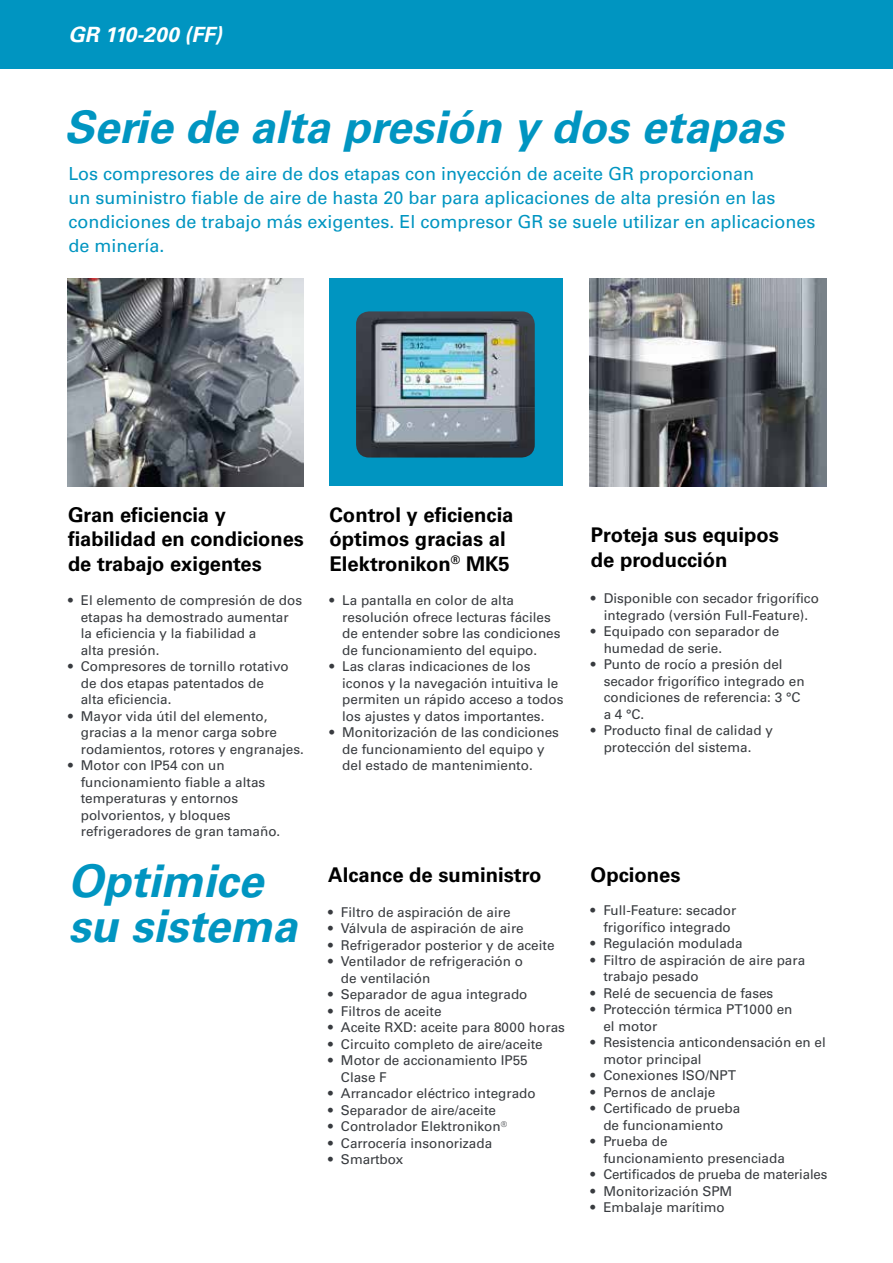
<style>
.page{position:relative;width:893px;height:1263px;background:#fff}
.page>*{position:absolute;margin:0;border:0;box-sizing:border-box;transform-origin:0 0}
.t1{font:italic 700 45px/45px "Univers LT Std";color:#0095c1}
.t2{font:italic 700 21px "Univers LT Std";color:#fff}
.t3{font:700 20.25px/24.3px "Univers LT Std";color:#000}
.t4{font:18px/24px "Univers LT Std";color:#0095c1}
.t5{font:13.5px/16.5px "Univers LT Std";color:#383b3f}
</style>
<div class="page">
<img style="left:67px;top:278px;width:236px;height:208px">
<div style="left:330px;top:278px;width:233px;height:208px;background:#0095c1"></div>
<img style="left:356px;top:311px;width:179px;height:146px">
<img style="left:590px;top:278px;width:237px;height:208px">
<div style="left:0;top:0;width:893px;height:68px;background:#0095c1"></div>
<h2 class="t2" style="left:68px;top:22px;width:155px">GR 110-200 (FF)</h2>
<h1 class="t1" style="left:64px;top:105px;width:721px">Serie de alta presión y dos etapas</h1>
<p class="t4" style="left:68px;top:162px;width:749px">Los compresores de aire de dos etapas con inyección de aceite GR proporcionan<br>un suministro fiable de aire de hasta 20 bar para aplicaciones de alta presión en las condiciones de trabajo más exigentes. El compresor GR se suele utilizar en aplicaciones de minería.</p>
<h3 class="t3" style="left:68px;top:503px;width:237px">Gran eficiencia y fiabilidad en condiciones de trabajo exigentes</h3>
<p class="t5" style="left:81px;top:592px;width:223px;text-indent:-13px">• El elemento de compresión de dos etapas ha demostrado aumentar la eficiencia y la fiabilidad a<br>alta presión.</p>
<p class="t5" style="left:81px;top:658px;width:209px;text-indent:-13px">• Compresores de tornillo rotativo de dos etapas patentados de alta eficiencia.</p>
<p class="t5" style="left:81px;top:708px;width:225px;text-indent:-13px">• Mayor vida útil del elemento, gracias a la menor carga sobre rodamientos, rotores y engranajes.</p>
<p class="t5" style="left:81px;top:757px;width:201px;text-indent:-13px">• Motor con IP54 con un funcionamiento fiable a altas temperaturas y entornos polvorientos, y bloques refrigeradores de gran tamaño.</p>
<h1 class="t1" style="left:68px;top:860px;width:231px">Optimice su sistema</h1>
<h3 class="t3" style="left:329px;top:503px;width:186px">Control y eficiencia óptimos gracias al<br>Elektronikon<sup>®</sup> MK5</h3>
<p class="t5" style="left:342px;top:592px;width:220px;text-indent:-13px">• La pantalla en color de alta resolución ofrece lecturas fáciles de entender sobre las condiciones de funcionamiento del equipo.</p>
<p class="t5" style="left:342px;top:658px;width:223px;text-indent:-13px">• Las claras indicaciones de los iconos y la navegación intuitiva le permiten un rápido acceso a todos los ajustes y datos importantes.</p>
<p class="t5" style="left:342px;top:724px;width:218px;text-indent:-13px">• Monitorización de las condiciones de funcionamiento del equipo y del estado de mantenimiento.</p>
<h3 class="t3" style="left:328px;top:863px;width:215px">Alcance de suministro</h3>
<p class="t5" style="left:328px;top:904px;width:184px">• Filtro de aspiración de aire</p>
<p class="t5" style="left:328px;top:920px;width:197px">• Válvula de aspiración de aire</p>
<p class="t5" style="left:328px;top:937px;width:228px">• Refrigerador posterior y de aceite</p>
<p class="t5" style="left:341px;top:953px;width:184px;text-indent:-13px">• Ventilador de refrigeración o de ventilación</p>
<p class="t5" style="left:328px;top:986px;width:201px">• Separador de agua integrado</p>
<p class="t5" style="left:328px;top:1003px;width:115px">• Filtros de aceite</p>
<p class="t5" style="left:328px;top:1019px;width:238px">• Aceite RXD: aceite para 8000 horas</p>
<p class="t5" style="left:328px;top:1036px;width:216px">• Circuito completo de aire/aceite</p>
<p class="t5" style="left:341px;top:1052px;width:188px;text-indent:-13px">• Motor de accionamiento IP55<br>Clase F</p>
<p class="t5" style="left:328px;top:1085px;width:209px">• Arrancador eléctrico integrado</p>
<p class="t5" style="left:328px;top:1102px;width:169px">• Separador de aire/aceite</p>
<p class="t5" style="left:328px;top:1118px;width:180px">• Controlador Elektronikon<sup>®</sup></p>
<p class="t5" style="left:328px;top:1135px;width:165px">• Carrocería insonorizada</p>
<p class="t5" style="left:328px;top:1151px;width:77px">• Smartbox</p>
<h3 class="t3" style="left:591px;top:523px;width:190px">Proteja sus equipos de producción</h3>
<p class="t5" style="left:591px;top:590px;width:230px;text-align:center">• Disponible con secador frigorífico integrado (versión Full-Feature).</p>
<p class="t5" style="left:604px;top:623px;width:177px;text-indent:-13px">• Equipado con separador de humedad de serie.</p>
<p class="t5" style="left:604px;top:656px;width:203px;text-indent:-13px">• Punto de rocío a presión del secador frigorífico integrado en condiciones de referencia: 3 °C a 4 °C.</p>
<p class="t5" style="left:604px;top:722px;width:171px;text-indent:-13px">• Producto final de calidad y protección del sistema.</p>
<h3 class="t3" style="left:591px;top:863px;width:92px">Opciones</h3>
<p class="t5" style="left:591px;top:902px;width:147px;text-align:center">• Full-Feature: secador frigorífico integrado</p>
<p class="t5" style="left:591px;top:935px;width:154px">• Regulación modulada</p>
<p class="t5" style="left:603px;top:952px;width:203px;text-indent:-13px">• Filtro de aspiración de aire para trabajo pesado</p>
<p class="t5" style="left:591px;top:985px;width:184px">• Relé de secuencia de fases</p>
<p class="t5" style="left:603px;top:1001px;width:191px;text-indent:-13px">• Protección térmica PT1000 en el motor</p>
<p class="t5" style="left:603px;top:1034px;width:224px;text-indent:-13px">• Resistencia anticondensación en el motor principal</p>
<p class="t5" style="left:591px;top:1067px;width:147px">• Conexiones ISO/NPT</p>
<p class="t5" style="left:591px;top:1084px;width:126px">• Pernos de anclaje</p>
<p class="t5" style="left:591px;top:1100px;width:151px;text-align:center">• Certificado de prueba de funcionamiento</p>
<p class="t5" style="left:603px;top:1133px;width:183px;text-indent:-13px">• Prueba de<br>funcionamiento presenciada</p>
<p class="t5" style="left:591px;top:1166px;width:238px">• Certificados de prueba de materiales</p>
<p class="t5" style="left:591px;top:1183px;width:143px">• Monitorización SPM</p>
<p class="t5" style="left:591px;top:1199px;width:136px">• Embalaje marítimo</p>
</div>
